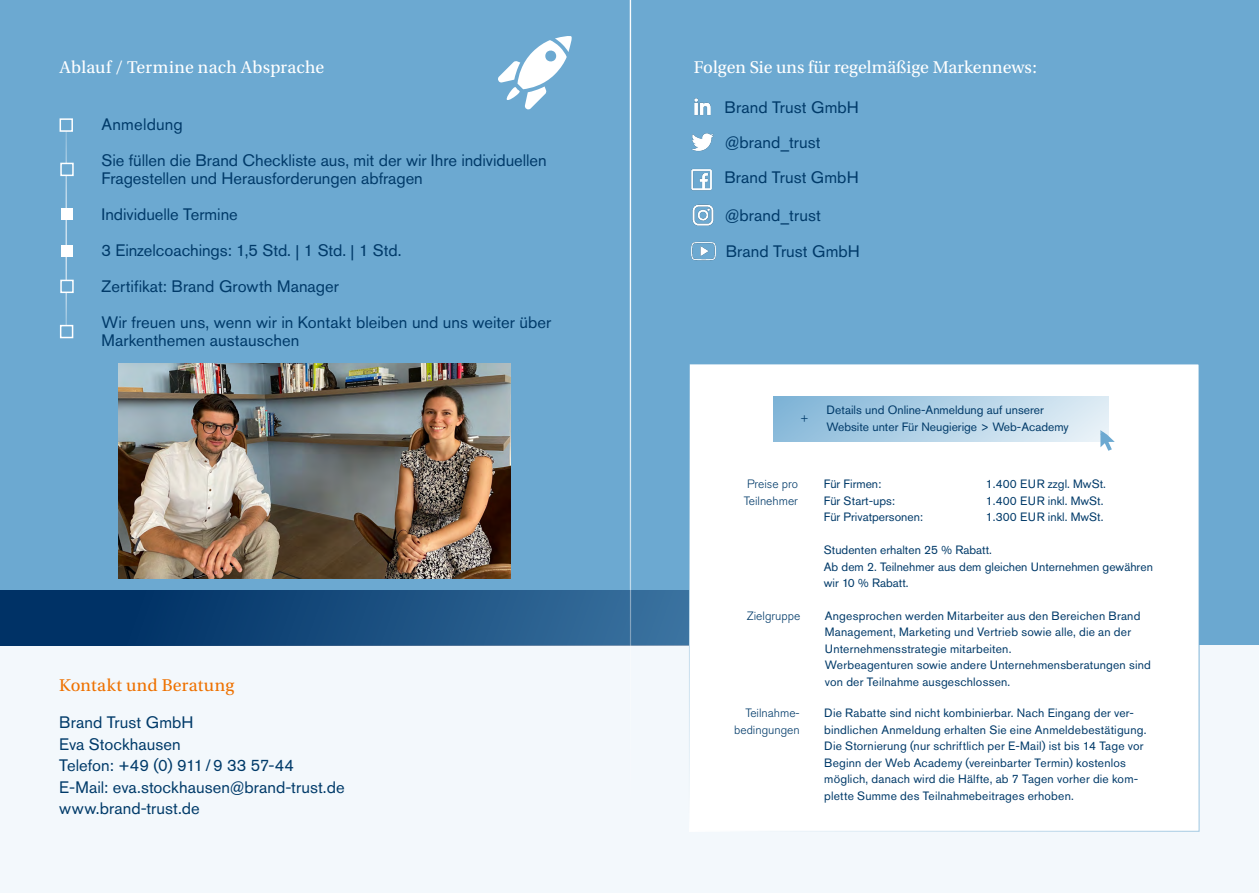
<style>
.page{position:relative;width:1259px;height:893px;background:#fff}
.page>*{position:absolute;margin:0;border:0;box-sizing:border-box;transform-origin:0 0}
.t1{font:18px "Utopia Std";color:#fff}
.t2{font:18px "Utopia Std";letter-spacing:.01em;color:#ee7100}
.t3{font:16.5px/36px "Akzidenz Grotesk Pro";color:#003a69}
.t4{font:12px/16.5px "Akzidenz Grotesk Pro";letter-spacing:.015em;color:#003a69}
.t5{font:300 12px/16.5px "Akzidenz Grotesk Pro";color:#003a69}
</style>
<div class="page">
<div style="left:0;top:332px;width:1259px;height:561px;background:#f3f8fc"></div>
<div style="left:0;top:0;width:1259px;height:644px;background:#6ca9d1"></div>
<hr style="left:65px;top:121px;width:2px;height:213px;background:#fff">
<div style="left:60px;top:118px;width:13px;height:14px;background:#6ca9d1;border:2px solid #fff"></div>
<div style="left:60px;top:280px;width:14px;height:13px;background:#6ca9d1;border:2px solid #fff"></div>
<div style="left:61px;top:245px;width:12px;height:12px;background:#fff"></div>
<div style="left:61px;top:208px;width:12px;height:12px;background:#fff"></div>
<div style="left:60px;top:163px;width:14px;height:13px;background:#6ca9d1;border:2px solid #fff"></div>
<svg style="left:498px;top:36px;width:74px;height:74px"></svg>
<svg style="left:0;top:590px;width:1258px;height:55px;background:#1e5384"></svg>
<div style="left:689px;top:364px;width:510px;height:467px;background:#fff"></div>
<div style="left:773px;top:396px;width:336px;height:45px;background:linear-gradient(to right,#83b6d8,#e4eff6)"></div>
<svg style="left:1100px;top:430px;width:14px;height:21px"></svg>
<img style="left:691px;top:133px;width:23px;height:19px">
<img style="left:694px;top:98px;width:17px;height:17px">
<img style="left:691px;top:241px;width:25px;height:20px">
<img style="left:692px;top:204px;width:22px;height:22px">
<img style="left:691px;top:169px;width:21px;height:22px">
<hr style="left:630px;top:0;width:1px;height:893px;background:#fff">
<img style="left:118px;top:364px;width:392px;height:214px">
<div style="left:60px;top:325px;width:13px;height:13px;background:#6ca9d1;border:2px solid #fff"></div>
<h1 class="t1" style="left:60px;top:57px;width:266px">Ablauf / Termine nach Absprache</h1>
<h2 class="t3" style="left:101px;top:106px;width:447px">Anmeldung<br>Sie füllen die Brand Checkliste aus, mit der wir Ihre individuellen</h2>
<h2 class="t3" style="left:101px;top:160px;width:451px">Fragestellen und Herausforderungen abfragen<br>Individuelle Termine<br>3 Einzelcoachings: 1,5 Std. | 1 Std. | 1 Std.<br>Zertifikat: Brand Growth Manager<br>Wir freuen uns, wenn wir in Kontakt bleiben und uns weiter über</h2>
<h2 class="t3" style="left:101px;top:322px;width:199px">Markenthemen austauschen</h2>
<h1 class="t2" style="left:59px;top:675px;width:177px">Kontakt und Beratung</h1>
<h2 class="t3" style="left:59px;top:711px;width:287px;line-height:21.6px">Brand Trust GmbH<br>Eva Stockhausen<br>Telefon: +49 (0) 911/9 33 57-44<br>E-Mail: eva.stockhausen@brand-trust.de www.brand-trust.de</h2>
<h1 class="t1" style="left:694px;top:57px;width:345px">Folgen Sie uns für regelmäßige Markennews:</h1>
<h2 class="t3" style="left:724px;top:89px;width:136px">Brand Trust GmbH</h2>
<h2 class="t3" style="left:725px;top:124px;width:97px">@brand_trust</h2>
<h2 class="t3" style="left:724px;top:159px;width:136px">Brand Trust GmbH</h2>
<h2 class="t3" style="left:725px;top:197px;width:97px">@brand_trust</h2>
<h2 class="t3" style="left:725px;top:233px;width:136px">Brand Trust GmbH</h2>
<p class="t5" style="left:800px;top:410px;width:10px">+</p>
<p class="t4" style="left:826px;top:402px;width:244px">Details und Online-Anmeldung auf unserer<br>Website unter Für Neugierige &gt; Web-Academy</p>
<p class="t5" style="left:744px;top:476px;width:56px">Preise pro<br>Teilnehmer</p>
<p class="t4" style="left:824px;top:476px;width:59px">Für Firmen:</p>
<p class="t4" style="left:986px;top:476px;width:121px">1.400 EUR zzgl. MwSt.</p>
<p class="t4" style="left:824px;top:492px;width:73px">Für Start-ups:</p>
<p class="t4" style="left:986px;top:492px;width:119px">1.400 EUR inkl. MwSt.</p>
<p class="t4" style="left:824px;top:509px;width:101px">Für Privatpersonen:</p>
<p class="t4" style="left:986px;top:509px;width:119px">1.300 EUR inkl. MwSt.</p>
<p class="t4" style="left:824px;top:542px;width:330px">Studenten erhalten 25 % Rabatt.<br>Ab dem 2. Teilnehmer aus dem gleichen Unternehmen gewähren wir 10 % Rabatt.</p>
<p class="t5" style="left:747px;top:607px;width:55px">Zielgruppe</p>
<p class="t4" style="left:825px;top:607px;width:327px">Angesprochen werden Mitarbeiter aus den Bereichen Brand Management, Marketing und Vertrieb sowie alle, die an der Unternehmensstrategie mitarbeiten.<br>Werbeagenturen sowie andere Unternehmensberatungen sind von der Teilnahme ausgeschlossen.</p>
<p class="t5" style="left:734px;top:705px;width:67px;text-align:right">Teilnahme&shy;bedingungen</p>
<p class="t4" style="left:824px;top:704px;width:324px">Die Rabatte sind nicht kombinierbar. Nach Eingang der ver&shy;bindlichen Anmeldung erhalten Sie eine Anmeldebestätigung.<br>Die Stornierung (nur schriftlich per E-Mail) ist bis 14 Tage vor Beginn der Web Academy (vereinbarter Termin) kostenlos möglich, danach wird die Hälfte, ab 7 Tagen vorher die kom&shy;plette Summe des Teilnahmebeitrages erhoben.</p>
</div>
